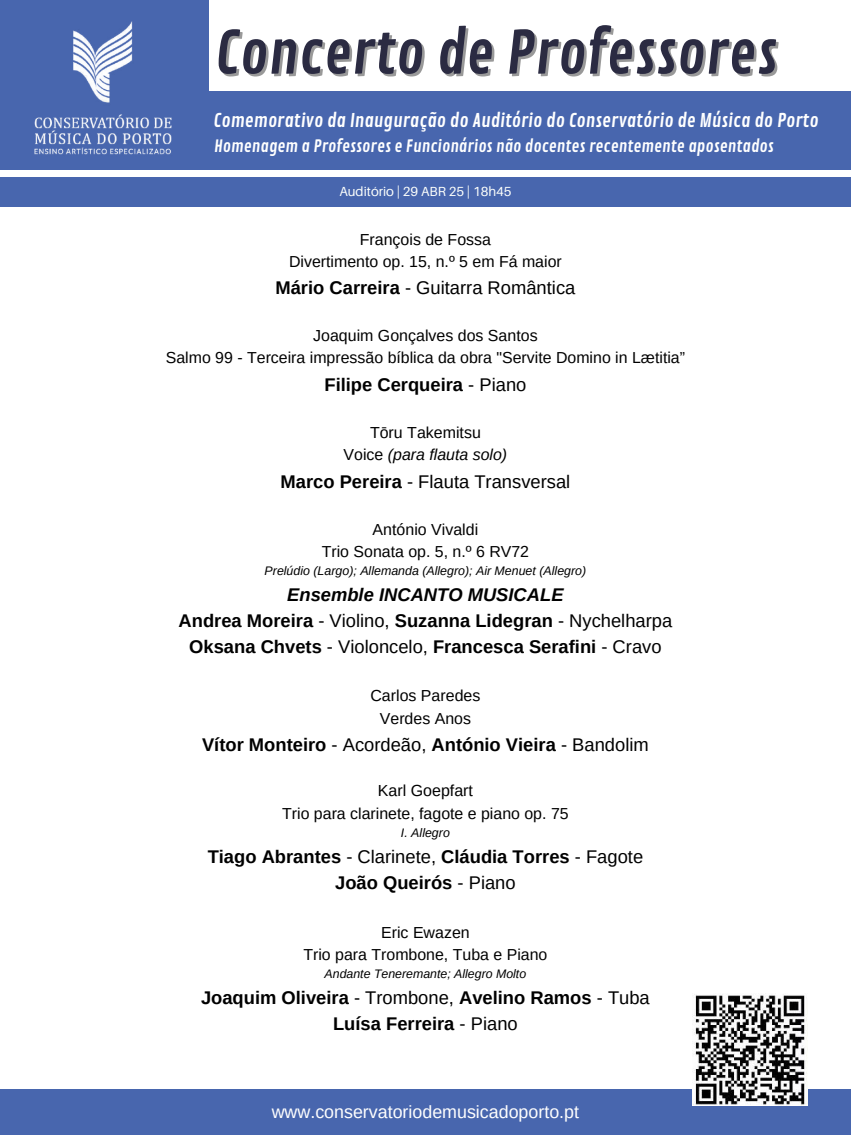
<style>
.page{position:relative;width:851px;height:1135px;background:#fff}
.page>*{position:absolute;margin:0;border:0;box-sizing:border-box;transform-origin:0 0}
.t1{font:58px "Contrail One";color:#2b2b42}
.t2{font:18.5px "Contrail One";color:#fff}
.t3{font:700 18.3px/25.6px "Arimo";color:#000;text-align:center}
.t4{font:18.3px "Arimo";color:#000}
.t5{font:17.8px "Arimo";color:#fefefe}
.t6{font:16.6px "Contrail One";color:#fff}
.t7{font:16px "Arimo";color:#000}
.t8{font:15.9px "Arimo";color:#000}
.t9{font:italic 15.9px "Arimo";color:#000}
.t10{font:13.2px "Aileron";color:#fdfffc}
.t11{font:italic 12.4px "Arimo";color:#000}
.t12{font:italic 12.3px "Arimo";color:#000}
.s1{font-weight:700}
.s2{font-weight:400}
.s3{font-style:normal}
.s4{font-style:italic}
</style>
<div class="page">
<div style="left:0;top:0;width:850px;height:170px;background:#4866ae"></div>
<div style="left:0;top:177px;width:850px;height:30px;background:#4866ae"></div>
<div style="left:0;top:1089px;width:850px;height:45px;background:#4866ae"></div>
<div style="left:209px;top:0;width:641px;height:91px;background:#fff"></div>
<img style="left:34px;top:21px;width:138px;height:134px">
<img style="left:692px;top:994px;width:115px;height:111px">
<h1 class="t1" style="left:215px;top:19px;width:564px">Concerto de Professores</h1>
<p class="t2" style="left:213px;top:109px;width:606px">Comemorativo da Inauguração do Auditório do Conservatório de Música do Porto</p>
<p class="t6" style="left:214px;top:136px;width:561px">Homenagem a Professores e Funcionários não docentes recentemente aposentados</p>
<p class="t10" style="left:339px;top:183px;width:173px">Auditório | 29 ABR 25 | 18h45</p>
<p class="t7" style="left:360px;top:230px;width:133px">François de Fossa</p>
<p class="t8" style="left:289px;top:252px;width:274px">Divertimento op. 15, n.º 5 em Fá maior</p>
<p class="t4" style="left:275px;top:277px;width:301px"><span class="s1">Mário Carreira</span> - Guitarra Romântica</p>
<p class="t7" style="left:313px;top:326px;width:226px">Joaquim Gonçalves dos Santos</p>
<p class="t8" style="left:166px;top:349px;width:521px">Salmo 99 - Terceira impressão bíblica da obra "Servite Domino in Lætitia”</p>
<p class="t3" style="left:324px;top:371px;width:203px">Filipe Cerqueira <span class="s2">- Piano</span></p>
<p class="t7" style="left:370px;top:423px;width:112px">Tōru Takemitsu</p>
<p class="t9" style="left:343px;top:445px;width:165px"><span class="s3">Voice</span> (para flauta solo)</p>
<p class="t4" style="left:280px;top:471px;width:291px"><span class="s1">Marco Pereira</span> - Flauta Transversal</p>
<p class="t7" style="left:372px;top:520px;width:107px">António Vivaldi</p>
<p class="t8" style="left:322px;top:542px;width:209px">Trio Sonata op. 5, n.º 6 RV72</p>
<p class="t11" style="left:264px;top:564px;width:323px">Prelúdio (Largo); Allemanda (Allegro); Air Menuet (Allegro)</p>
<p class="t3" style="left:179px;top:582px;width:495px"><span class="s4">Ensemble INCANTO MUSICALE<br></span>Andrea Moreira <span class="s2">- Violino,</span> Suzanna Lidegran <span class="s2">- Nychelharpa<br></span>Oksana Chvets <span class="s2">- Violoncelo,</span> Francesca Serafini <span class="s2">- Cravo</span></p>
<p class="t7" style="left:370px;top:686px;width:111px">Carlos Paredes</p>
<p class="t8" style="left:380px;top:709px;width:93px">Verdes Anos</p>
<p class="t3" style="left:202px;top:731px;width:448px">Vítor Monteiro <span class="s2">- Acordeão,</span> António Vieira <span class="s2">- Bandolim</span></p>
<p class="t7" style="left:378px;top:781px;width:97px">Karl Goepfart</p>
<p class="t8" style="left:282px;top:803px;width:288px">Trio para clarinete, fagote e piano op. 75</p>
<p class="t11" style="left:401px;top:825px;width:50px">I. Allegro</p>
<p class="t3" style="left:208px;top:843px;width:437px">Tiago Abrantes <span class="s2">- Clarinete,</span> Cláudia Torres <span class="s2">- Fagote<br></span>João Queirós <span class="s2">- Piano</span></p>
<p class="t7" style="left:381px;top:922px;width:90px">Eric Ewazen</p>
<p class="t8" style="left:303px;top:944px;width:245px">Trio para Trombone, Tuba e Piano</p>
<p class="t12" style="left:324px;top:966px;width:203px">Andante Teneremante; Allegro Molto</p>
<p class="t3" style="left:201px;top:984px;width:450px">Joaquim Oliveira <span class="s2">- Trombone,</span> Avelino Ramos <span class="s2">- Tuba<br></span>Luísa Ferreira <span class="s2">- Piano</span></p>
<p class="t5" style="left:272px;top:1101px;width:309px">www.conservatoriodemusicadoporto.pt</p>
</div>
